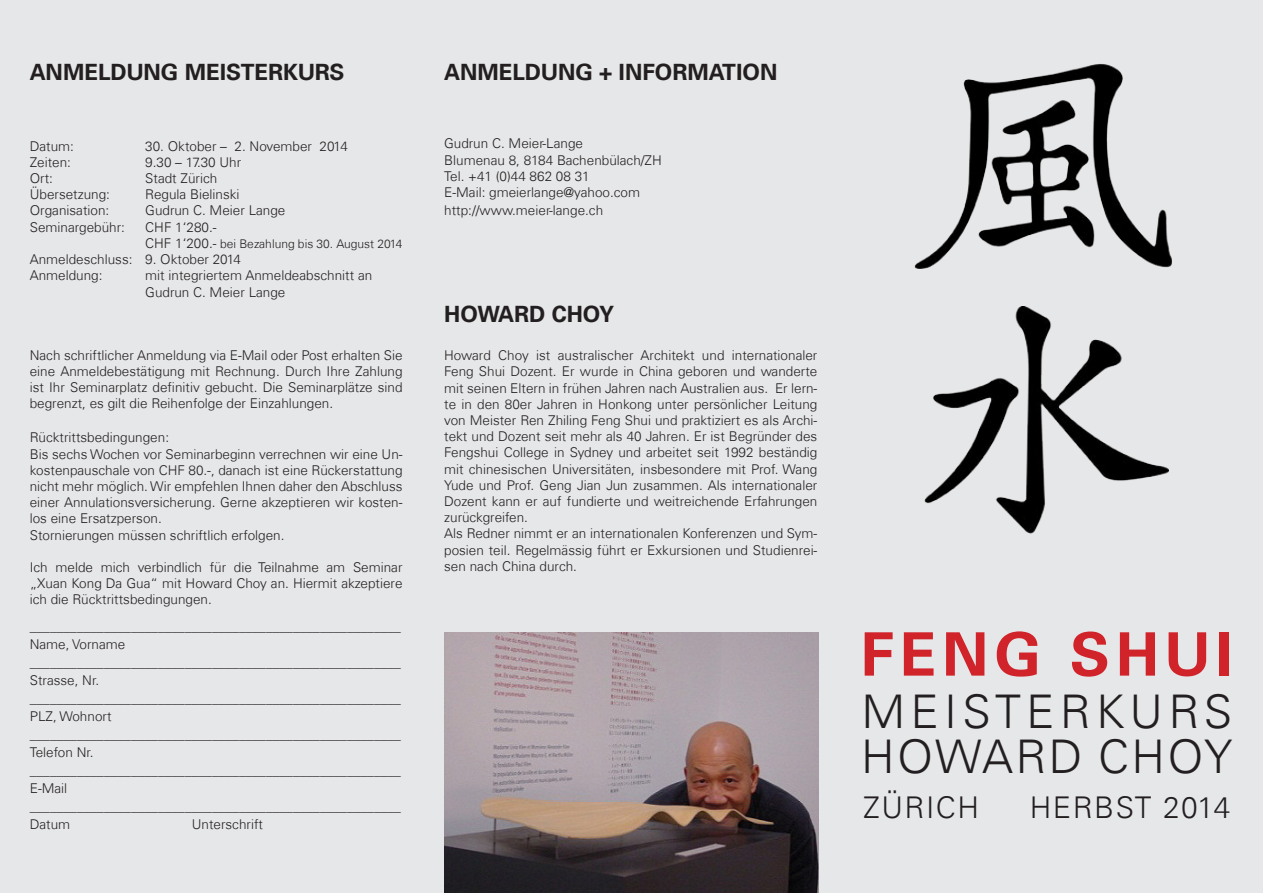
<style>
.page{position:relative;width:1263px;height:893px;background:#e6e7e9}
.page>*{position:absolute;margin:0;border:0;box-sizing:border-box;transform-origin:0 0}
.t1{font:700 60px "Univers Com 65";letter-spacing:.1em;color:#d1232a}
.t2{font:300 46.5px "Univers Com 45";letter-spacing:.11em;color:#231f20}
.t3{font:300 46.5px "Univers Com 45";letter-spacing:.05em;color:#231f20}
.t4{font:300 30px "Univers Com 45";letter-spacing:.05em;color:#231f20}
.t5{font:700 22.5px "Univers Com 65";color:#231f20}
.t6{font:300 13.5px/16.2px "Univers Com 45";color:#231f20;text-align:justify}
.t7{font:300 12px "Univers Com 45";color:#231f20}
.s1{font-size:13.5px}
</style>
<div class="page">
<img style="left:915px;top:64px;width:257px;height:204px">
<img style="left:924px;top:306px;width:244px;height:228px">
<img style="left:444px;top:632px;width:374px;height:261px">
<p class="t5" style="left:30px;top:59px;width:316px">ANMELDUNG MEISTERKURS</p>
<p class="t6" style="left:30px;top:138px;width:46px">Datum:</p>
<p class="t6" style="left:145px;top:138px;width:204px">30. Oktober – 2. November 2014</p>
<p class="t6" style="left:30px;top:154px;width:43px">Zeiten:</p>
<p class="t6" style="left:145px;top:154px;width:98px">9.30 – 17.30 Uhr</p>
<p class="t6" style="left:30px;top:170px;width:25px">Ort:</p>
<p class="t6" style="left:145px;top:170px;width:74px">Stadt Zürich</p>
<p class="t6" style="left:30px;top:186px;width:82px">Übersetzung:</p>
<p class="t6" style="left:145px;top:186px;width:96px">Regula Bielinski</p>
<p class="t6" style="left:30px;top:203px;width:81px">Organisation:</p>
<p class="t6" style="left:145px;top:203px;width:142px">Gudrun C. Meier Lange</p>
<p class="t6" style="left:30px;top:219px;width:97px">Seminargebühr:</p>
<p class="t6" style="left:145px;top:219px;width:73px">CHF 1‘280.-</p>
<p class="t7" style="left:145px;top:236px;width:259px"><span class="s1">CHF 1‘200.-</span> bei Bezahlung bis 30. August 2014</p>
<p class="t6" style="left:30px;top:251px;width:213px">Anmeldeschluss: 9. Oktober 2014</p>
<p class="t6" style="left:30px;top:267px;width:74px">Anmeldung:</p>
<p class="t6" style="left:145px;top:267px;width:228px">mit integriertem Anmeldeabschnitt an<br>Gudrun C. Meier Lange</p>
<p class="t6" style="left:30px;top:347px;width:374px">Nach schriftlicher Anmeldung via E-Mail oder Post erhalten Sie eine Anmeldebestätigung mit Rechnung. Durch Ihre Zahlung ist Ihr Seminarplatz definitiv gebucht. Die Seminarplätze sind begrenzt, es gilt die Reihenfolge der Einzahlungen.</p>
<p class="t6" style="left:30px;top:429px;width:141px">Rücktrittsbedingungen:</p>
<p class="t6" style="left:30px;top:446px;width:374px">Bis sechs Wochen vor Seminarbeginn verrechnen wir eine Un&shy;kostenpauschale von CHF 80.-, danach ist eine Rückerstattung nicht mehr möglich. Wir empfehlen Ihnen daher den Abschluss einer Annulationsversicherung. Gerne akzeptieren wir kosten&shy;los eine Ersatzperson.</p>
<p class="t6" style="left:30px;top:527px;width:256px">Stornierungen müssen schriftlich erfolgen.</p>
<p class="t6" style="left:30px;top:559px;width:374px">Ich melde mich verbindlich für die Teilnahme am Seminar „Xuan Kong Da Gua“ mit Howard Choy an. Hiermit akzeptiere ich die Rücktrittsbedingungen.</p>
<p class="t6" style="left:30px;top:618px;width:373px">_______________________________________________________</p>
<p class="t6" style="left:30px;top:636px;width:97px">Name, Vorname</p>
<p class="t6" style="left:30px;top:654px;width:373px">_______________________________________________________</p>
<p class="t6" style="left:30px;top:672px;width:71px">Strasse, Nr.</p>
<p class="t6" style="left:30px;top:690px;width:373px">_______________________________________________________</p>
<p class="t6" style="left:30px;top:708px;width:83px">PLZ, Wohnort</p>
<p class="t6" style="left:30px;top:726px;width:373px">_______________________________________________________</p>
<p class="t6" style="left:30px;top:744px;width:65px">Telefon Nr.</p>
<p class="t6" style="left:30px;top:762px;width:373px">_______________________________________________________</p>
<p class="t6" style="left:30px;top:780px;width:39px">E-Mail</p>
<p class="t6" style="left:30px;top:798px;width:373px">_______________________________________________________</p>
<p class="t6" style="left:30px;top:816px;width:42px">Datum</p>
<p class="t6" style="left:192px;top:816px;width:73px">Unterschrift</p>
<p class="t5" style="left:444px;top:59px;width:335px">ANMELDUNG + INFORMATION</p>
<p class="t6" style="left:444px;top:136px;width:140px">Gudrun C. Meier-Lange</p>
<p class="t6" style="left:444px;top:152px;width:219px">Blumenau 8, 8184 Bachenbülach/ZH</p>
<p class="t6" style="left:444px;top:168px;width:147px">Tel. +41 (0)44 862 08 31</p>
<p class="t6" style="left:444px;top:184px;width:197px">E-Mail: gmeierlange@yahoo.com</p>
<p class="t6" style="left:444px;top:202px;width:160px">http://www.meier-lange.ch</p>
<p class="t5" style="left:444px;top:301px;width:171px">HOWARD CHOY</p>
<p class="t6" style="left:444px;top:347px;width:375px">Howard Choy ist australischer Architekt und internationaler Feng Shui Dozent. Er wurde in China geboren und wanderte mit seinen Eltern in frühen Jahren nach Australien aus. Er lern&shy;te in den 80er Jahren in Honkong unter persönlicher Leitung von Meister Ren Zhiling Feng Shui und praktiziert es als Archi&shy;tekt und Dozent seit mehr als 40 Jahren. Er ist Begründer des Fengshui College in Sydney und arbeitet seit 1992 beständig mit chinesischen Universitäten, insbesondere mit Prof. Wang Yude und Prof. Geng Jian Jun zusammen. Als internationaler Dozent kann er auf fundierte und weitreichende Erfahrungen zurückgreifen.</p>
<p class="t6" style="left:444px;top:526px;width:375px">Als Redner nimmt er an internationalen Konferenzen und Sym&shy;posien teil. Regelmässig führt er Exkursionen und Studienrei&shy;sen nach China durch.</p>
<p class="t1" style="left:860px;top:619px;width:374px">FENG SHUI</p>
<p class="t2" style="left:861px;top:683px;width:372px">MEISTERKURS</p>
<p class="t3" style="left:861px;top:728px;width:373px">HOWARD CHOY</p>
<p class="t4" style="left:863px;top:789px;width:117px">ZÜRICH</p>
<p class="t4" style="left:1030px;top:789px;width:202px">HERBST 2014</p>
</div>
